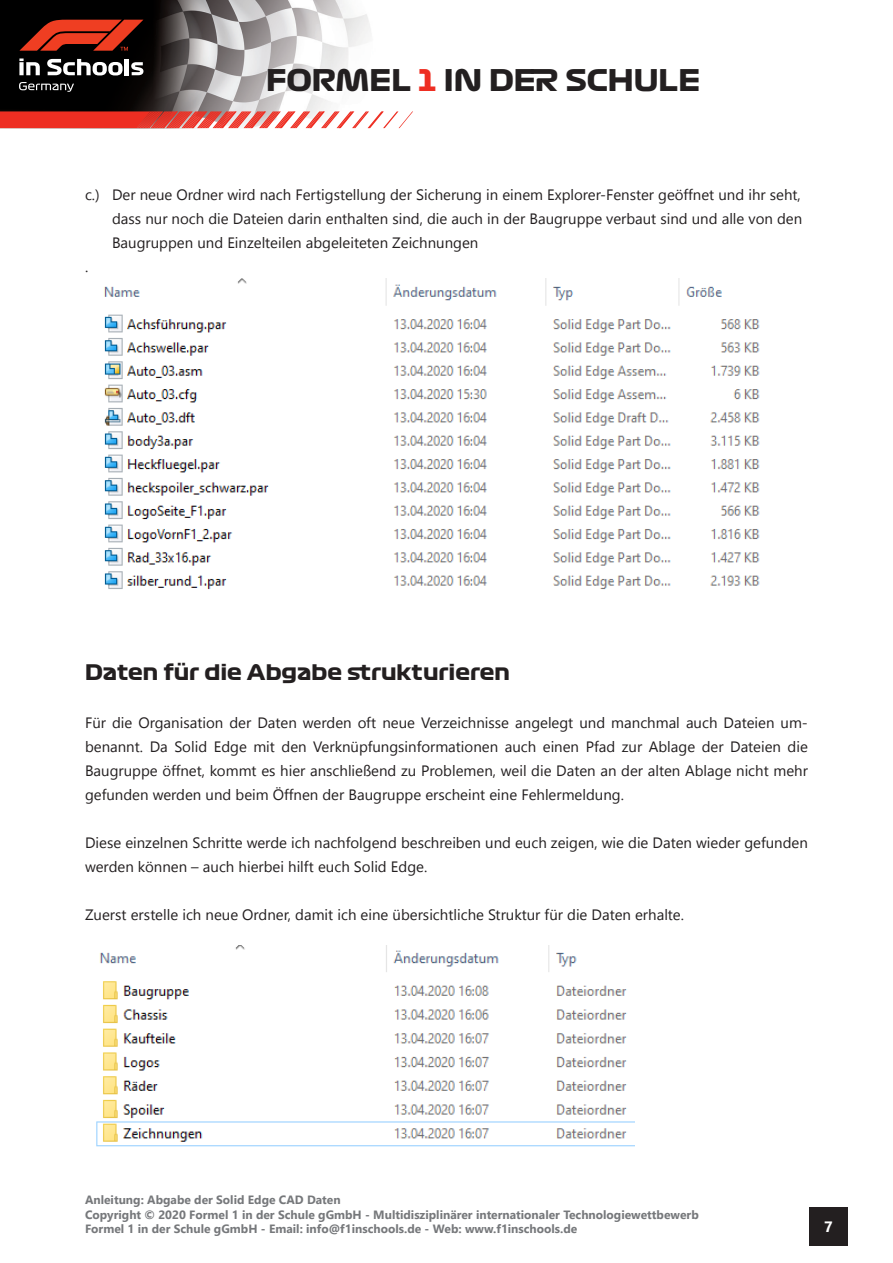
<style>
.page{position:relative;width:893px;height:1263px;background:#fff}
.page>*{position:absolute;margin:0;border:0;box-sizing:border-box;transform-origin:0 0}
.t1{font:29.25px "Formula 1 Display Bold";color:#231f20}
.Überschrift{font:21px "Formula 1 Display Bold";color:#231f20}
.Text{font:15px/24px "Nirmala UI";color:#231f20;text-align:justify}
.t2{font:700 15px "Nirmala UI";color:#fff}
.t3{font:700 12px/14.4px "Nirmala UI";color:#76787b}
.s1{color:#ee2e22}
</style>
<div class="page">
<div style="left:809px;top:1207px;width:39px;height:38px;background:#231f20"></div>
<img style="left:0;top:0;width:371px;height:111px">
<svg style="left:0;top:111px;width:413px;height:17px"></svg>
<svg style="left:19px;top:20px;width:124px;height:31px;background:#952615"></svg>
<svg style="left:19px;top:58px;width:21px;height:17px"></svg>
<svg style="left:47px;top:59px;width:76px;height:16px"></svg>
<hr style="left:125px;top:59px;width:4px;height:16px;background:#fff">
<svg style="left:131px;top:62px;width:12px;height:13px"></svg>
<svg style="left:19px;top:82px;width:55px;height:10px"></svg>
<img style="left:104px;top:278px;width:656px;height:312px">
<img style="left:96px;top:945px;width:538px;height:202px">
<h1 class="t1" style="left:266px;top:61px;width:436px">FORMEL <span class="s1">1</span> IN DER SCHULE</h1>
<p class="Text" style="left:112px;top:182px;width:692px;text-indent:-27px">c.) Der neue Ordner wird nach Fertigstellung der Sicherung in einem Explorer-Fenster geöffnet und ihr seht, dass nur noch die Dateien darin enthalten sind, die auch in der Baugruppe verbaut sind und alle von den Baugruppen und Einzelteilen abgeleiteten Zeichnungen</p>
<p class="Text" style="left:85px;top:254px;width:5px">.</p>
<p class="Überschrift" style="left:85px;top:659px;width:426px">Daten für die Abgabe strukturieren</p>
<p class="Text" style="left:85px;top:710px;width:724px">Für die Organisation der Daten werden oft neue Verzeichnisse angelegt und manchmal auch Dateien um&shy;benannt. Da Solid Edge mit den Verknüpfungsinformationen auch einen Pfad zur Ablage der Dateien die Baugruppe öffnet, kommt es hier anschließend zu Problemen, weil die Daten an der alten Ablage nicht mehr gefunden werden und beim Öffnen der Baugruppe erscheint eine Fehlermeldung.</p>
<p class="Text" style="left:85px;top:830px;width:724px">Diese einzelnen Schritte werde ich nachfolgend beschreiben und euch zeigen, wie die Daten wieder gefunden werden können – auch hierbei hilft euch Solid Edge.</p>
<p class="Text" style="left:85px;top:902px;width:600px">Zuerst erstelle ich neue Ordner, damit ich eine übersichtliche Struktur für die Daten erhalte.</p>
<p class="t3" style="left:85px;top:1192px;width:615px">Anleitung: Abgabe der Solid Edge CAD Daten<br>Copyright © 2020 Formel 1 in der Schule gGmbH - Multidisziplinärer internationaler Technologiewettbewerb<br>Formel 1 in der Schule gGmbH - Email: info@f1inschools.de - Web: www.f1inschools.de</p>
<p class="t2" style="left:824px;top:1214px;width:10px">7</p>
</div>
